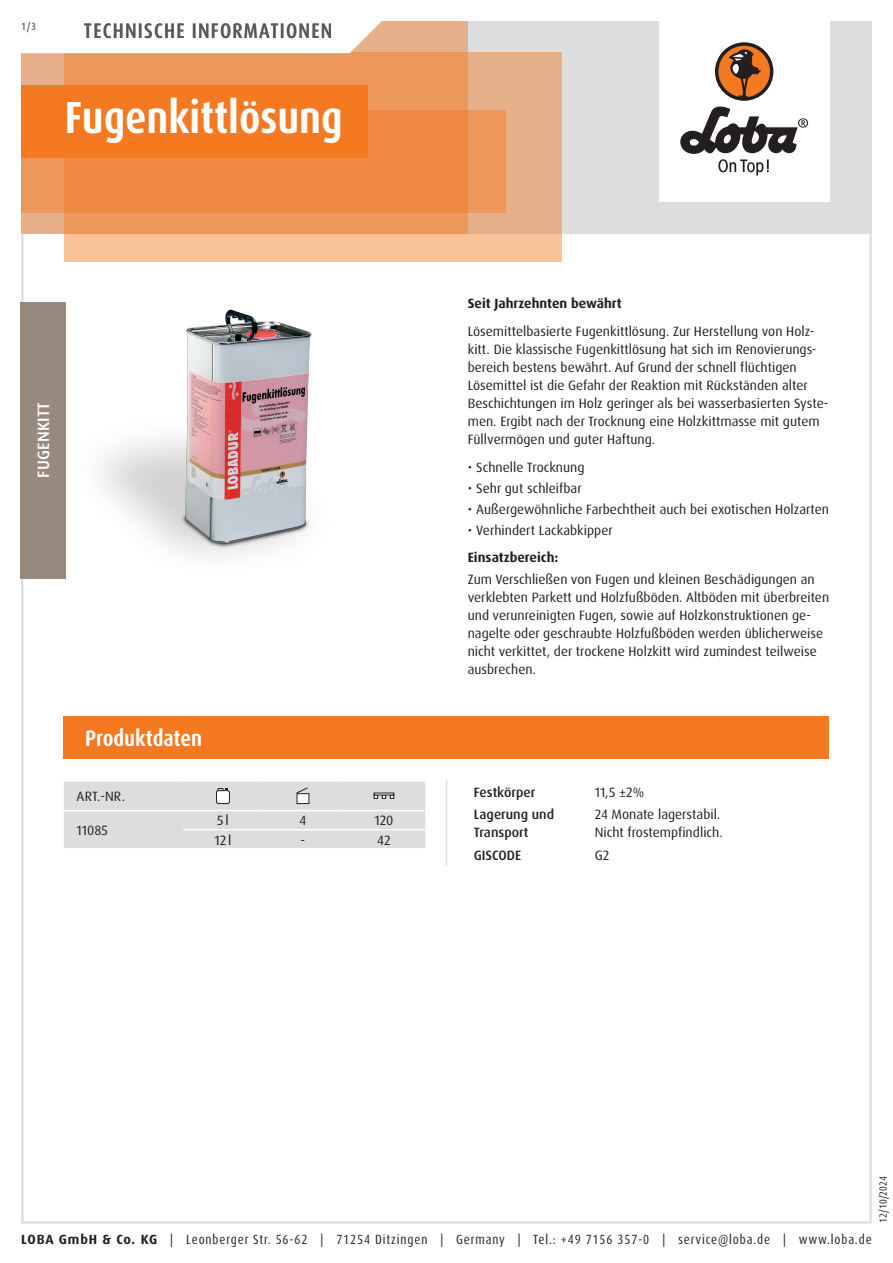
<style>
.page{position:relative;width:893px;height:1263px;background:#fff}
.page>*{position:absolute;margin:0;border:0;box-sizing:border-box;transform-origin:0 0}
.Produktname_weiss{font:700 condensed 45px "Dax Pro";color:#fff}
.Abschnitt{font:700 condensed 22.5px "Dax Pro";color:#fff}
.TI{font:500 condensed 21px "Dax Pro";letter-spacing:.06em;color:#57585a}
.Produktart_Vorbereitung{font:500 16.5px "Dax Pro";letter-spacing:.01em;color:#fff}
.Text{font:13.5px/18px "Dax Pro";color:#231f20}
.Text_ohne_Silbentrennung{font:13.5px "Dax Pro";color:#231f20}
.Text_Medium{font:500 13.5px/18px "Dax Pro";color:#231f20}
.Text_Bold{font:700 13.5px "Dax Pro";color:#231f20}
.Text_zentriert{font:13.5px "Dax Pro";color:#231f20}
.Text_Großbuchstaben{font:13.5px "Dax Pro";color:#231f20}
.t1{font:condensed 13.35px "Dax Pro";letter-spacing:.065em;color:#231f20}
.t2{font:condensed 10.5px "Dax Pro";color:#231f20}
.t3{font:500 condensed 10.5px "Dax Pro";color:#57585a}
.s1{font-weight:700;font-stretch:normal}
</style>
<div class="page">
<hr style="left:446px;top:780px;width:1px;height:86px;background:#dcdddf">
<svg style="left:64px;top:781px;width:361px;height:67px;background:#dcdddf"></svg>
<hr style="left:374px;top:793px;width:20px;height:2px;background:#fff">
<div style="left:64px;top:716px;width:765px;height:43px;background:#f47921"></div>
<img style="left:101px;top:309px;width:211px;height:247px">
<div style="left:20px;top:302px;width:46px;height:276px;background:#98897e"></div>
<div style="left:21px;top:21px;width:851px;height:213px;background:#dcdddf"></div>
<div style="left:659px;top:0;width:170px;height:202px;background:#fff"></div>
<svg style="left:680px;top:106px;width:128px;height:70px"></svg>
<div style="left:715px;top:42px;width:58px;height:59px;background:#231f20;border-radius:50%"></div>
<svg style="left:718px;top:45px;width:52px;height:52px"></svg>
<div style="left:64px;top:52px;width:497px;height:209px;background:linear-gradient(to right,#fec79f,#efb992)"></div>
<div style="left:21px;top:111px;width:485px;height:102px;background:#ec975b"></div>
<svg style="left:21px;top:21px;width:447px;height:213px;background:#ed9150"></svg>
<svg style="left:21px;top:21px;width:411px;height:34px;background:#faede4"></svg>
<div style="left:21px;top:85px;width:347px;height:72px;background:#f47921"></div>
<p class="t3" style="left:21px;top:19px;width:16px">1/3</p>
<p class="TI" style="left:84px;top:17px;width:250px">TECHNISCHE INFORMATIONEN</p>
<p class="Produktname_weiss" style="left:65px;top:89px;width:280px">Fugenkittlösung</p>
<p class="Produktart_Vorbereitung" style="left:33px;top:478px;width:77px;rotate:-90deg">FUGENKITT</p>
<p class="Abschnitt" style="left:85px;top:724px;width:119px">Produktdaten</p>
<p class="Text_Großbuchstaben" style="left:77px;top:788px;width:50px">ART.-NR.</p>
<p class="Text" style="left:77px;top:821px;width:33px">11085</p>
<p class="Text_zentriert" style="left:217px;top:812px;width:13px">5l</p>
<p class="Text_zentriert" style="left:299px;top:812px;width:8px">4</p>
<p class="Text_zentriert" style="left:374px;top:812px;width:21px">120</p>
<p class="Text_zentriert" style="left:215px;top:831px;width:18px">12l</p>
<p class="Text_zentriert" style="left:300px;top:831px;width:6px">-</p>
<p class="Text_zentriert" style="left:377px;top:831px;width:15px">42</p>
<p class="Text_Bold" style="left:468px;top:295px;width:156px">Seit Jahrzehnten bewährt</p>
<p class="Text" style="left:468px;top:323px;width:362px">Lösemittelbasierte Fugenkittlösung. Zur Herstellung von Holz&shy;kitt. Die klassische Fugenkittlösung hat sich im Renovierungs&shy;bereich bestens bewährt. Auf Grund der schnell flüchtigen Lösemittel ist die Gefahr der Reaktion mit Rückständen alter Beschichtungen im Holz geringer als bei wasserbasierten Syste&shy;men. Ergibt nach der Trocknung eine Holzkittmasse mit gutem Füllvermögen und guter Haftung.</p>
<p class="Text" style="left:468px;top:458px;width:118px">• Schnelle Trocknung</p>
<p class="Text" style="left:468px;top:479px;width:115px">• Sehr gut schleifbar</p>
<p class="Text" style="left:468px;top:500px;width:363px">• Außergewöhnliche Farbechtheit auch bei exotischen Holzarten</p>
<p class="Text" style="left:468px;top:521px;width:147px">• Verhindert Lackabkipper</p>
<p class="Text_Bold" style="left:468px;top:549px;width:92px">Einsatzbereich:</p>
<p class="Text" style="left:468px;top:570px;width:363px">Zum Verschließen von Fugen und kleinen Beschädigungen an verklebten Parkett und Holzfußböden. Altböden mit überbreiten und verunreinigten Fugen, sowie auf Holzkonstruktionen ge&shy;nagelte oder geschraubte Holzfußböden werden üblicherweise nicht verkittet, der trockene Holzkitt wird zumindest teilweise ausbrechen.</p>
<p class="Text_Medium" style="left:474px;top:783px;width:63px">Festkörper</p>
<p class="Text_ohne_Silbentrennung" style="left:595px;top:783px;width:51px">11,5 ±2%</p>
<p class="Text_Medium" style="left:474px;top:806px;width:82px">Lagerung und<br>Transport</p>
<p class="Text_ohne_Silbentrennung" style="left:595px;top:806px;width:127px">24 Monate lagerstabil.</p>
<p class="Text_ohne_Silbentrennung" style="left:595px;top:824px;width:130px">Nicht frostempfindlich.</p>
<p class="Text_Medium" style="left:474px;top:846px;width:49px">GISCODE</p>
<p class="Text_ohne_Silbentrennung" style="left:595px;top:846px;width:16px">G2</p>
<p class="t2" style="left:876px;top:1222px;width:48px;rotate:-90deg">12/10/2024</p>
<p class="t1" style="left:21px;top:1230px;width:852px"><span class="s1">LOBA GmbH &amp; Co. KG</span> | Leonberger Str. 56-62 | 71254 Ditzingen | Germany | Tel.: +49 7156 357-0 | service@loba.de | www.loba.de</p>
</div>
